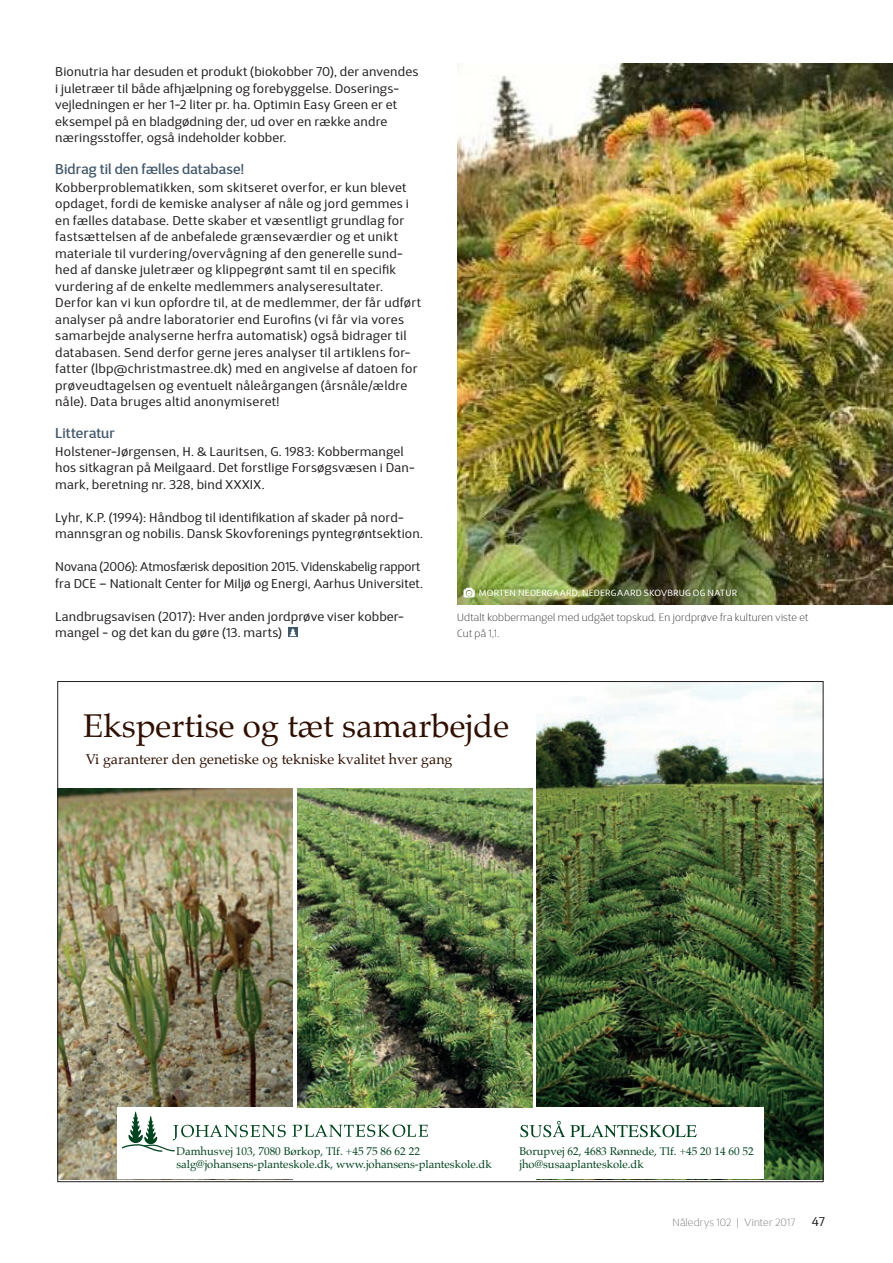
<style>
.page{position:relative;width:893px;height:1263px;background:#fff}
.page>*{position:absolute;margin:0;border:0;box-sizing:border-box;transform-origin:0 0}
.t1{font:33px "Palatino";color:#2f0f00}
.t2{font:14.25px "Palatino";color:#2f0f00}
.t3{font:500 14.25px "D Sari";letter-spacing:.01em;color:#41576a}
.t4{font:12.75px/16.5px "D Sari";letter-spacing:.02em;color:#231f20}
.t5{font:12.75px/16.5px "D Sari";letter-spacing:.02em;color:#231f20;scale:.96 1}
.t6{font:11.25px/13.5px "Palatino";color:#00431f}
.t7{font:100 10.5px/16.5px "D Sari";letter-spacing:.02em;color:#231f20}
.t8{font:100 10.5px "D Sari";letter-spacing:.02em;color:#6c6d70}
.t9{font:9px "D Sari";letter-spacing:.025em;color:#fff}
</style>
<div class="page">
<img style="left:59px;top:789px;width:234px;height:390px">
<img style="left:536px;top:683px;width:285px;height:496px">
<div style="left:117px;top:1107px;width:646px;height:72px;background:#fff"></div>
<svg style="left:292px;top:1124px;width:136px;height:13px"></svg>
<svg style="left:122px;top:1111px;width:164px;height:41px"></svg>
<img style="left:297px;top:789px;width:235px;height:318px">
<svg style="left:520px;top:1121px;width:177px;height:16px"></svg>
<div style="left:288px;top:627px;width:10px;height:10px;background:#41576a"></div>
<svg style="left:289px;top:628px;width:7px;height:8px"></svg>
<img style="left:457px;top:64px;width:436px;height:540px">
<svg style="left:463px;top:588px;width:12px;height:9px"></svg>
<p class="t4" style="left:55px;top:63px;width:364px">Bionutria har desuden et produkt (biokobber 70), der anvendes i juletræer til både afhjælpning og forebyggelse. Doserings&shy;vejledningen er her 1-2 liter pr. ha. Optimin Easy Green er et eksempel på en bladgødning der, ud over en række andre næringsstoffer, også indeholder kobber.</p>
<p class="t3" style="left:55px;top:160px;width:190px">Bidrag til den fælles database!</p>
<p class="t4" style="left:55px;top:179px;width:367px">Kobberproblematikken, som skitseret overfor, er kun blevet opdaget, fordi de kemiske analyser af nåle og jord gemmes i en fælles database. Dette skaber et væsentligt grundlag for fastsættelsen af de anbefalede grænseværdier og et unikt materiale til vurdering/overvågning af den generelle sund&shy;hed af danske juletræer og klippegrønt samt til en specifik vurdering af de enkelte medlemmers analyseresultater.<br>Derfor kan vi kun opfordre til, at de medlemmer, der får udført analyser på andre laboratorier end Eurofins (vi får via vores samarbejde analyserne herfra automatisk) også bidrager til databasen. Send derfor gerne jeres analyser til artiklens for&shy;fatter (lbp@christmastree.dk) med en angivelse af datoen for prøveudtagelsen og eventuelt nåleårgangen (årsnåle/ældre nåle). Data bruges altid anonymiseret!</p>
<p class="t3" style="left:55px;top:424px;width:61px">Litteratur</p>
<p class="t4" style="left:55px;top:443px;width:361px">Holstener-Jørgensen, H. &amp; Lauritsen, G. 1983: Kobbermangel hos sitkagran på Meilgaard. Det forstlige Forsøgsvæsen i Dan&shy;mark, beretning nr. 328, bind XXXIX.</p>
<p class="t4" style="left:55px;top:509px;width:369px">Lyhr, K.P. (1994): Håndbog til identifikation af skader på nord&shy;mannsgran og nobilis. Dansk Skovforenings pyntegrøntsektion.</p>
<p class="t5" style="left:55px;top:558px;width:385px">Novana (2006): Atmosfærisk deposition 2015. Videnskabelig rapport fra DCE – Nationalt Center for Miljø og Energi, Aarhus Universitet.</p>
<p class="t4" style="left:55px;top:608px;width:350px">Landbrugsavisen (2017): Hver anden jordprøve viser kobber&shy;mangel - og det kan du gøre (13. marts)</p>
<p class="t7" style="left:457px;top:609px;width:353px">Udtalt kobbermangel med udgået topskud. En jordprøve fra kulturen viste et<br>Cut på 1,1.</p>
<p class="t9" style="left:479px;top:588px;width:260px">MORTEN NEDERGAARD, NEDERGAARD SKOVBRUG OG NATUR</p>
<h1 class="t1" style="left:83px;top:698px;width:427px">Ekspertise og tæt samarbejde</h1>
<p class="t2" style="left:86px;top:747px;width:368px">Vi garanterer den genetiske og tekniske kvalitet hver gang</p>
<p class="t6" style="left:176px;top:1144px;width:317px">Damhusvej 103, 7080 Børkop, Tlf. +45 75 86 62 22 salg@johansens-planteskole.dk, www.johansens-planteskole.dk</p>
<p class="t6" style="left:519px;top:1144px;width:236px">Borupvej 62, 4683 Rønnede, Tlf. +45 20 14 60 52 jho@susaaplanteskole.dk</p>
<p class="t8" style="left:673px;top:1216px;width:124px">Nåledrys 102 | Vinter 2017</p>
<p class="t4" style="left:812px;top:1213px;width:15px">47</p>
</div>
